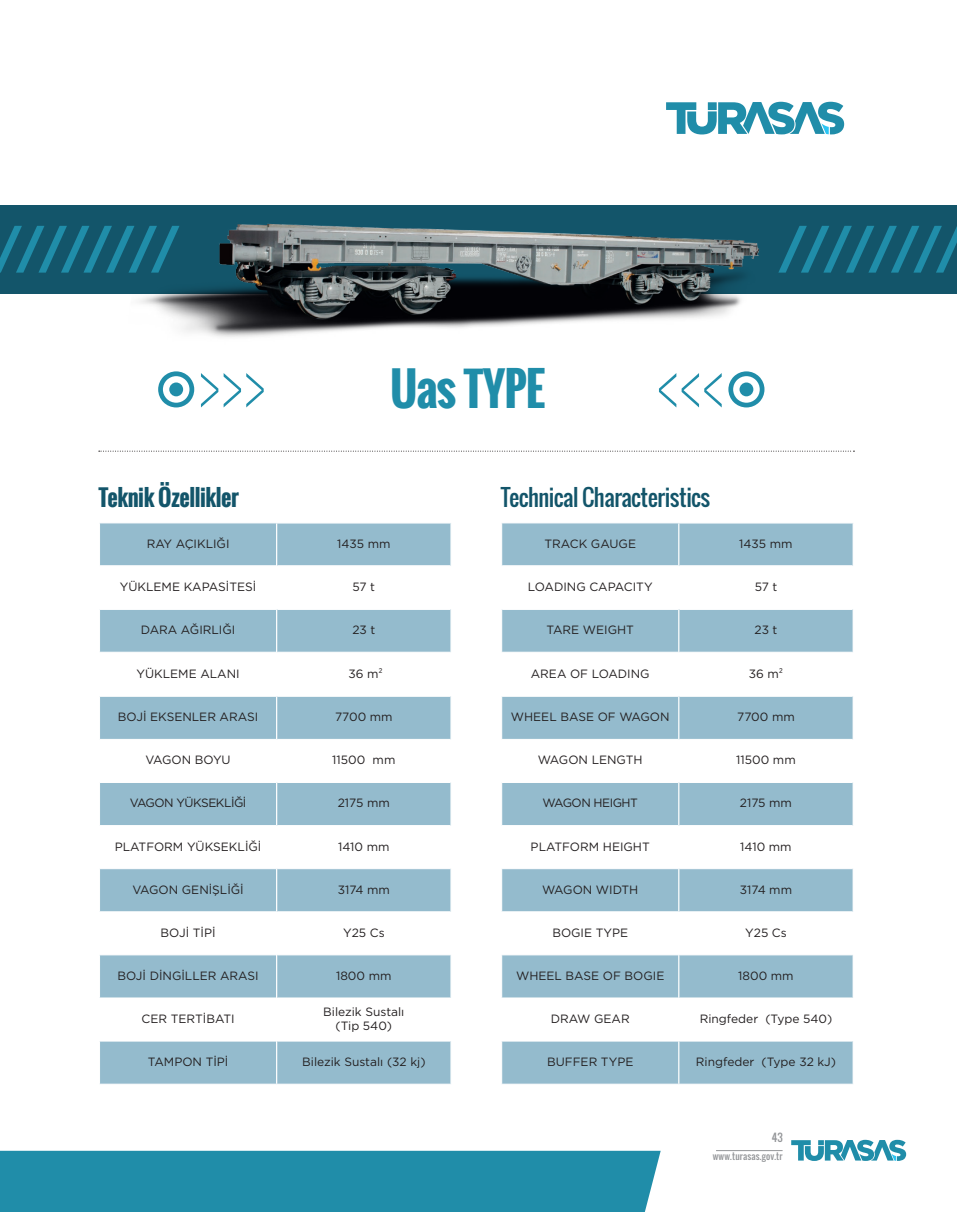
<style>
.page{position:relative;width:957px;height:1212px;background:#fff}
.page>*{position:absolute;margin:0;border:0;box-sizing:border-box;transform-origin:0 0}
.t1{font:700 45px "Oswald";letter-spacing:-.02em;color:#208da9}
.t2{font:22.5px "Oswald";letter-spacing:-.02em;color:#13556a}
.t3{font:700 22.5px "Oswald";letter-spacing:-.02em;color:#13556a}
.t4{font:12px/14.4px "Gotham";color:#231f20;text-align:center}
.t5{font:12px "Gotham";letter-spacing:-.04em;color:#231f20}
.t6{font:10.5px "Oswald";color:#939598}
.t7{font:9px "Oswald";letter-spacing:.02em;color:#939598}
.s1{font-family:"Gotham Narrow"}
</style>
<div class="page">
<svg style="left:791px;top:1140px;width:115px;height:21px"></svg>
<hr style="left:716px;top:1150px;width:66px;height:1px;background:#939598">
<div style="left:0;top:205px;width:957px;height:89px;background:#13556a"></div>
<svg style="left:0;top:226px;width:118px;height:47px"></svg>
<svg style="left:778px;top:226px;width:179px;height:47px"></svg>
<div style="left:0;top:1151px;width:660px;height:61px;background:#208da9"></div>
<svg style="left:764px;top:102px;width:80px;height:33px"></svg>
<img style="left:118px;top:102px;width:646px;height:306px">
<svg style="left:201px;top:373px;width:17px;height:34px"></svg>
<svg style="left:224px;top:373px;width:40px;height:34px"></svg>
<svg style="left:158px;top:371px;width:36px;height:36px"></svg>
<div style="left:169px;top:382px;width:14px;height:14px;background:#208da9;border-radius:50%"></div>
<svg style="left:659px;top:373px;width:62px;height:34px"></svg>
<svg style="left:728px;top:371px;width:36px;height:36px"></svg>
<div style="left:739px;top:382px;width:14px;height:14px;background:#208da9;border-radius:50%"></div>
<svg style="left:100px;top:523px;width:350px;height:561px;fill:#94bbcd"></svg>
<hr style="left:100px;top:565px;width:176px;height:2px;background:#fff">
<hr style="left:277px;top:565px;width:173px;height:2px;background:#fff">
<hr style="left:100px;top:608px;width:176px;height:2px;background:#fff">
<hr style="left:277px;top:608px;width:173px;height:2px;background:#fff">
<hr style="left:99px;top:652px;width:177px;height:1px;background:#fff">
<hr style="left:277px;top:652px;width:173px;height:1px;background:#fff">
<hr style="left:99px;top:696px;width:177px;height:1px;background:#fff">
<hr style="left:277px;top:696px;width:173px;height:1px;background:#fff">
<hr style="left:99px;top:739px;width:177px;height:1px;background:#fff">
<hr style="left:277px;top:739px;width:173px;height:1px;background:#fff">
<hr style="left:99px;top:782px;width:177px;height:1px;background:#fff">
<hr style="left:277px;top:782px;width:173px;height:1px;background:#fff">
<hr style="left:99px;top:825px;width:177px;height:1px;background:#fff">
<hr style="left:277px;top:825px;width:173px;height:1px;background:#fff">
<hr style="left:99px;top:868px;width:177px;height:1px;background:#fff">
<hr style="left:277px;top:868px;width:173px;height:1px;background:#fff">
<hr style="left:99px;top:911px;width:177px;height:1px;background:#fff">
<hr style="left:277px;top:911px;width:173px;height:1px;background:#fff">
<hr style="left:99px;top:954px;width:177px;height:1px;background:#fff">
<hr style="left:277px;top:954px;width:173px;height:1px;background:#fff">
<hr style="left:99px;top:997px;width:177px;height:1px;background:#fff">
<hr style="left:277px;top:997px;width:173px;height:1px;background:#fff">
<hr style="left:99px;top:1041px;width:177px;height:1px;background:#fff">
<hr style="left:277px;top:1041px;width:173px;height:1px;background:#fff">
<hr style="left:276px;top:523px;width:1px;height:43px;background:#fff">
<hr style="left:276px;top:566px;width:1px;height:43px;background:#fff">
<hr style="left:276px;top:609px;width:1px;height:43px;background:#fff">
<hr style="left:276px;top:652px;width:1px;height:44px;background:#fff">
<hr style="left:276px;top:696px;width:1px;height:43px;background:#fff">
<hr style="left:276px;top:739px;width:1px;height:43px;background:#fff">
<hr style="left:276px;top:782px;width:1px;height:43px;background:#fff">
<hr style="left:276px;top:825px;width:1px;height:44px;background:#fff">
<hr style="left:276px;top:869px;width:1px;height:43px;background:#fff">
<hr style="left:276px;top:912px;width:1px;height:43px;background:#fff">
<hr style="left:276px;top:955px;width:1px;height:43px;background:#fff">
<hr style="left:276px;top:998px;width:1px;height:43px;background:#fff">
<hr style="left:276px;top:1041px;width:1px;height:43px;background:#fff">
<svg style="left:502px;top:523px;width:350px;height:561px;fill:#94bbcd"></svg>
<hr style="left:502px;top:565px;width:176px;height:2px;background:#fff">
<hr style="left:679px;top:565px;width:173px;height:2px;background:#fff">
<hr style="left:502px;top:608px;width:176px;height:2px;background:#fff">
<hr style="left:679px;top:608px;width:173px;height:2px;background:#fff">
<hr style="left:501px;top:652px;width:177px;height:1px;background:#fff">
<hr style="left:679px;top:652px;width:173px;height:1px;background:#fff">
<hr style="left:501px;top:696px;width:177px;height:1px;background:#fff">
<hr style="left:679px;top:696px;width:173px;height:1px;background:#fff">
<hr style="left:501px;top:739px;width:177px;height:1px;background:#fff">
<hr style="left:679px;top:739px;width:173px;height:1px;background:#fff">
<hr style="left:501px;top:782px;width:177px;height:1px;background:#fff">
<hr style="left:679px;top:782px;width:173px;height:1px;background:#fff">
<hr style="left:501px;top:825px;width:177px;height:1px;background:#fff">
<hr style="left:679px;top:825px;width:173px;height:1px;background:#fff">
<hr style="left:501px;top:868px;width:177px;height:1px;background:#fff">
<hr style="left:679px;top:868px;width:173px;height:1px;background:#fff">
<hr style="left:501px;top:911px;width:177px;height:1px;background:#fff">
<hr style="left:679px;top:911px;width:173px;height:1px;background:#fff">
<hr style="left:501px;top:954px;width:177px;height:1px;background:#fff">
<hr style="left:679px;top:954px;width:173px;height:1px;background:#fff">
<hr style="left:501px;top:997px;width:177px;height:1px;background:#fff">
<hr style="left:679px;top:997px;width:173px;height:1px;background:#fff">
<hr style="left:501px;top:1041px;width:177px;height:1px;background:#fff">
<hr style="left:679px;top:1041px;width:173px;height:1px;background:#fff">
<hr style="left:678px;top:523px;width:1px;height:43px;background:#fff">
<hr style="left:678px;top:566px;width:1px;height:43px;background:#fff">
<hr style="left:678px;top:609px;width:1px;height:43px;background:#fff">
<hr style="left:678px;top:652px;width:1px;height:44px;background:#fff">
<hr style="left:678px;top:696px;width:1px;height:43px;background:#fff">
<hr style="left:678px;top:739px;width:1px;height:43px;background:#fff">
<hr style="left:678px;top:782px;width:1px;height:43px;background:#fff">
<hr style="left:678px;top:825px;width:1px;height:44px;background:#fff">
<hr style="left:678px;top:869px;width:1px;height:43px;background:#fff">
<hr style="left:678px;top:912px;width:1px;height:43px;background:#fff">
<hr style="left:678px;top:955px;width:1px;height:43px;background:#fff">
<hr style="left:678px;top:998px;width:1px;height:43px;background:#fff">
<hr style="left:678px;top:1041px;width:1px;height:43px;background:#fff">
<svg style="left:99px;top:451px;width:755px;height:1px"></svg>
<h1 class="t1" style="left:390px;top:355px;width:157px">Uas TYPE</h1>
<h2 class="t3" style="left:98px;top:480px;width:142px">Teknik Özellikler</h2>
<h2 class="t2" style="left:501px;top:480px;width:211px">Technical Characteristics</h2>
<p class="t4" style="left:147px;top:536px;width:84px">RAY AÇIKLIĞI</p>
<p class="t4" style="left:337px;top:536px;width:55px">1435 mm</p>
<p class="t4" style="left:120px;top:579px;width:138px">YÜKLEME KAPASİTESİ</p>
<p class="t4" style="left:352px;top:579px;width:24px">57 t</p>
<p class="t4" style="left:141px;top:622px;width:96px">DARA AĞIRLIĞI</p>
<p class="t4" style="left:352px;top:622px;width:24px">23 t</p>
<p class="t4" style="left:136px;top:666px;width:105px">YÜKLEME ALANI</p>
<p class="t4" style="left:348px;top:666px;width:36px">36 m<span class="s1">²</span></p>
<p class="t4" style="left:118px;top:709px;width:142px">BOJİ EKSENLER ARASI</p>
<p class="t4" style="left:335px;top:709px;width:59px">7700 mm</p>
<p class="t4" style="left:145px;top:753px;width:87px">VAGON BOYU</p>
<p class="t4" style="left:332px;top:753px;width:65px">11500 mm</p>
<p class="t5" style="left:130px;top:795px;width:118px">VAGON YÜKSEKLİĞİ</p>
<p class="t4" style="left:338px;top:796px;width:54px">2175 mm</p>
<p class="t4" style="left:115px;top:839px;width:148px">PLATFORM YÜKSEKLİĞİ</p>
<p class="t4" style="left:338px;top:839px;width:53px">1410 mm</p>
<p class="t4" style="left:132px;top:882px;width:113px">VAGON GENİŞLİĞİ</p>
<p class="t4" style="left:338px;top:882px;width:54px">3174 mm</p>
<p class="t4" style="left:161px;top:925px;width:57px">BOJİ TİPİ</p>
<p class="t4" style="left:343px;top:925px;width:43px">Y25 Cs</p>
<p class="t4" style="left:117px;top:968px;width:143px">BOJİ DİNGİLLER ARASI</p>
<p class="t4" style="left:336px;top:968px;width:57px">1800 mm</p>
<p class="t4" style="left:141px;top:1011px;width:95px">CER TERTİBATI</p>
<p class="t4" style="left:323px;top:1004px;width:83px">Bilezik Sustalı (Tip 540)</p>
<p class="t4" style="left:148px;top:1054px;width:82px">TAMPON TİPİ</p>
<p class="t4" style="left:302px;top:1054px;width:125px">Bilezik Sustalı (32 kj)</p>
<p class="t4" style="left:544px;top:536px;width:93px">TRACK GAUGE</p>
<p class="t4" style="left:739px;top:536px;width:55px">1435 mm</p>
<p class="t4" style="left:528px;top:579px;width:126px">LOADING CAPACITY</p>
<p class="t4" style="left:754px;top:579px;width:24px">57 t</p>
<p class="t4" style="left:546px;top:622px;width:89px">TARE WEIGHT</p>
<p class="t4" style="left:754px;top:622px;width:24px">23 t</p>
<p class="t4" style="left:531px;top:666px;width:120px">AREA OF LOADING</p>
<p class="t4" style="left:749px;top:666px;width:36px">36 m<span class="s1">²</span></p>
<p class="t4" style="left:511px;top:709px;width:160px">WHEEL BASE OF WAGON</p>
<p class="t4" style="left:737px;top:709px;width:59px">7700 mm</p>
<p class="t4" style="left:538px;top:753px;width:106px">WAGON LENGTH</p>
<p class="t4" style="left:736px;top:753px;width:61px">11500 mm</p>
<p class="t5" style="left:542px;top:795px;width:97px">WAGON HEIGHT</p>
<p class="t4" style="left:740px;top:796px;width:54px">2175 mm</p>
<p class="t4" style="left:530px;top:839px;width:121px">PLATFORM HEIGHT</p>
<p class="t4" style="left:740px;top:839px;width:53px">1410 mm</p>
<p class="t4" style="left:542px;top:882px;width:98px">WAGON WIDTH</p>
<p class="t4" style="left:740px;top:882px;width:54px">3174 mm</p>
<p class="t4" style="left:552px;top:925px;width:77px">BOGIE TYPE</p>
<p class="t4" style="left:745px;top:925px;width:43px">Y25 Cs</p>
<p class="t4" style="left:516px;top:968px;width:150px">WHEEL BASE OF BOGIE</p>
<p class="t4" style="left:738px;top:968px;width:57px">1800 mm</p>
<p class="t4" style="left:551px;top:1011px;width:80px">DRAW GEAR</p>
<p class="t4" style="left:699px;top:1011px;width:134px">Ringfeder (Type 540)</p>
<p class="t4" style="left:547px;top:1054px;width:88px">BUFFER TYPE</p>
<p class="t4" style="left:696px;top:1054px;width:142px">Ringfeder (Type 32 kJ)</p>
<p class="t6" style="left:772px;top:1130px;width:12px">43</p>
<p class="t7" style="left:713px;top:1150px;width:71px">www.turasas.gov.tr</p>
</div>
